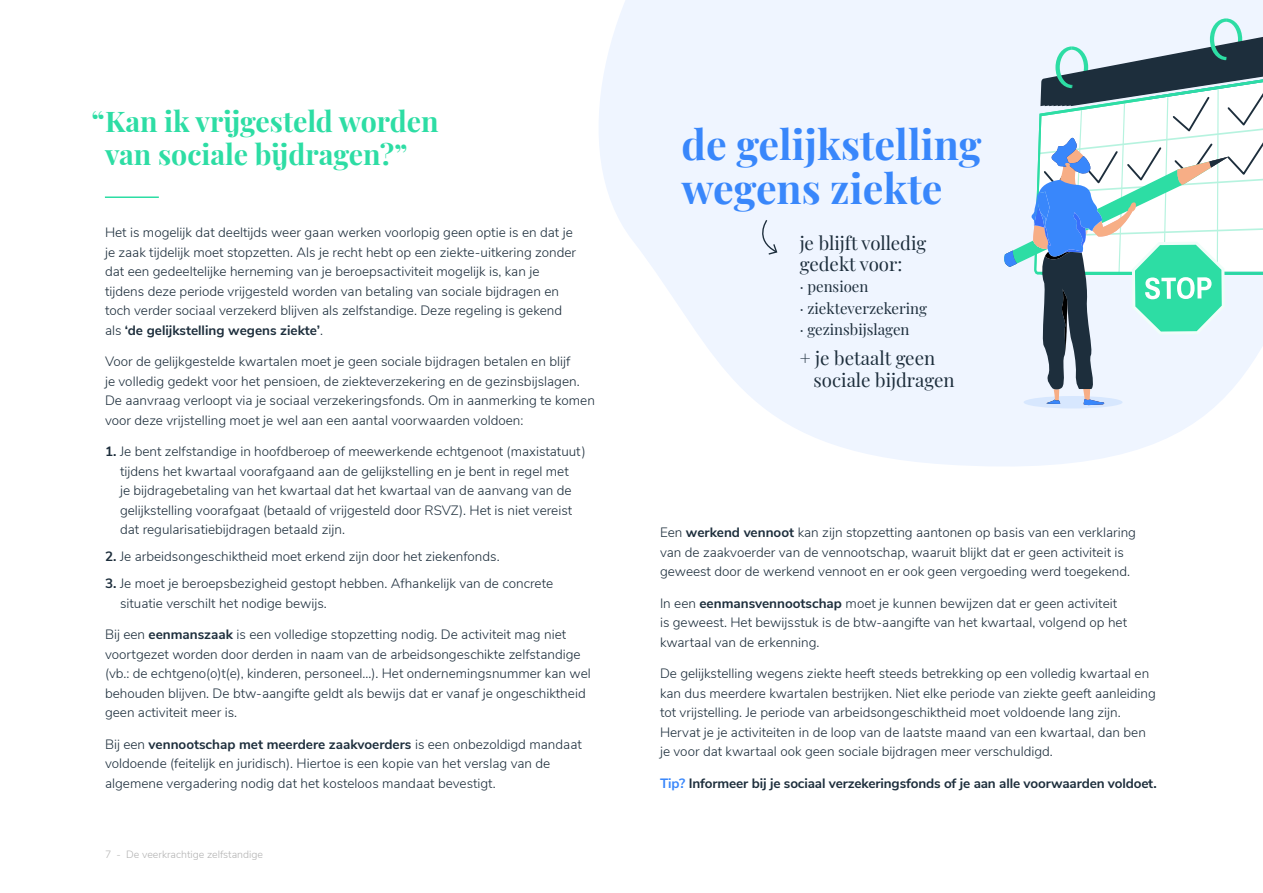
<style>
.page{position:relative;width:1263px;height:893px;background:#fff}
.page>*{position:absolute;margin:0;border:0;box-sizing:border-box;transform-origin:0 0}
.t1{font:700 41.1px/43.8px "Playfair Display";color:#3987fb}
.t2{font:700 28.5px/33px "Playfair Display";color:#2ddda4}
.t3{font:18.6px/21.3px "Playfair Display";color:#1d2e3c}
.t4{font:15px/21.3px "Playfair Display";color:#1d2e3c}
.t5{font:300 13.5px/19.5px "Nunito Sans";color:#1d2e3c}
.t6{font:700 13.5px "Nunito Sans";letter-spacing:-.01em;color:#1d2e3c}
.t7{font:300 10.5px "Nunito Sans";color:#b3b3b3}
.s1{font-weight:700}
.s2{color:#3987fb}
</style>
<div class="page">
<svg style="left:599px;top:0;width:664px;height:466px;fill:#eff5ff"></svg>
<svg style="left:753px;top:219px;width:25px;height:37px"></svg>
<div style="left:1023px;top:396px;width:99px;height:12px;background:#d7e7fe;border-radius:50%"></div>
<svg style="left:1001px;top:18px;width:262px;height:388px"></svg>
<hr style="left:105px;top:196px;width:54px;height:2px;background:#2ddda4">
<h2 class="t2" style="left:105px;top:103px;width:335px;text-indent:-14px">“ Kan ik vrijgesteld worden van sociale bijdragen?”</h2>
<p class="t5" style="left:105px;top:222px;width:473px">Het is mogelijk dat deeltijds weer gaan werken voorlopig geen optie is en dat je je zaak tijdelijk moet stopzetten. Als je recht hebt op een ziekte-uitkering zonder dat een gedeeltelijke herneming van je beroepsactiviteit mogelijk is, kan je tijdens deze periode vrijgesteld worden van betaling van sociale bijdragen en toch verder sociaal verzekerd blijven als zelfstandige. Deze regeling is gekend als <span class="s1">‘de gelijkstelling wegens ziekte’</span>.</p>
<p class="t5" style="left:105px;top:351px;width:491px">Voor de gelijkgestelde kwartalen moet je geen sociale bijdragen betalen en blijf<br>je volledig gedekt voor het pensioen, de ziekteverzekering en de gezinsbijslagen.<br>De aanvraag verloopt via je sociaal verzekeringsfonds. Om in aanmerking te komen voor deze vrijstelling moet je wel aan een aantal voorwaarden voldoen:</p>
<p class="t5" style="left:120px;top:441px;width:467px;text-indent:-15px"><span class="s1">1.</span> Je bent zelfstandige in hoofdberoep of meewerkende echtgenoot (maxistatuut) tijdens het kwartaal voorafgaand aan de gelijkstelling en je bent in regel met<br>je bijdragebetaling van het kwartaal dat het kwartaal van de aanvang van de gelijkstelling voorafgaat (betaald of vrijgesteld door RSVZ). Het is niet vereist dat regularisatiebijdragen betaald zijn.</p>
<p class="t5" style="left:105px;top:546px;width:396px"><span class="s1">2.</span> Je arbeidsongeschiktheid moet erkend zijn door het ziekenfonds.</p>
<p class="t5" style="left:120px;top:573px;width:435px;text-indent:-15px"><span class="s1">3.</span> Je moet je beroepsbezigheid gestopt hebben. Afhankelijk van de concrete situatie verschilt het nodige bewijs.</p>
<p class="t5" style="left:105px;top:624px;width:487px">Bij een <span class="s1">eenmanszaak</span> is een volledige stopzetting nodig. De activiteit mag niet voortgezet worden door derden in naam van de arbeidsongeschikte zelfstandige (vb.: de echtgeno(o)t(e), kinderen, personeel...). Het ondernemingsnummer kan wel behouden blijven. De btw-aangifte geldt als bewijs dat er vanaf je ongeschiktheid geen activiteit meer is.</p>
<p class="t5" style="left:105px;top:734px;width:478px">Bij een <span class="s1">vennootschap met meerdere zaakvoerders</span> is een onbezoldigd mandaat voldoende (feitelijk en juridisch). Hiertoe is een kopie van het verslag van de algemene vergadering nodig dat het kosteloos mandaat bevestigt.</p>
<p class="t7" style="left:105px;top:847px;width:160px">7 - De veerkrachtige zelfstandige</p>
<h1 class="t1" style="left:681px;top:120px;width:301px">de gelijkstelling wegens ziekte</h1>
<h3 class="t3" style="left:800px;top:230px;width:128px">je blijft volledig gedekt voor:</h3>
<p class="t4" style="left:800px;top:275px;width:129px">· pensioen<br>· ziekteverzekering · gezinsbijslagen</p>
<h3 class="t3" style="left:814px;top:346px;width:143px;text-indent:-14px">+ je betaalt geen sociale bijdragen</h3>
<p class="t5" style="left:660px;top:522px;width:478px">Een <span class="s1">werkend vennoot</span> kan zijn stopzetting aantonen op basis van een verklaring van de zaakvoerder van de vennootschap, waaruit blijkt dat er geen activiteit is geweest door de werkend vennoot en er ook geen vergoeding werd toegekend.</p>
<p class="t5" style="left:660px;top:593px;width:469px">In een <span class="s1">eenmansvennootschap</span> moet je kunnen bewijzen dat er geen activiteit is geweest. Het bewijsstuk is de btw-aangifte van het kwartaal, volgend op het kwartaal van de erkenning.</p>
<p class="t5" style="left:660px;top:663px;width:497px">De gelijkstelling wegens ziekte heeft steeds betrekking op een volledig kwartaal en kan dus meerdere kwartalen bestrijken. Niet elke periode van ziekte geeft aanleiding tot vrijstelling. Je periode van arbeidsongeschiktheid moet voldoende lang zijn.<br>Hervat je je activiteiten in de loop van de laatste maand van een kwartaal, dan ben je voor dat kwartaal ook geen sociale bijdragen meer verschuldigd.</p>
<p class="t6" style="left:660px;top:773px;width:498px"><span class="s2">Tip?</span> Informeer bij je sociaal verzekeringsfonds of je aan alle voorwaarden voldoet.</p>
</div>
